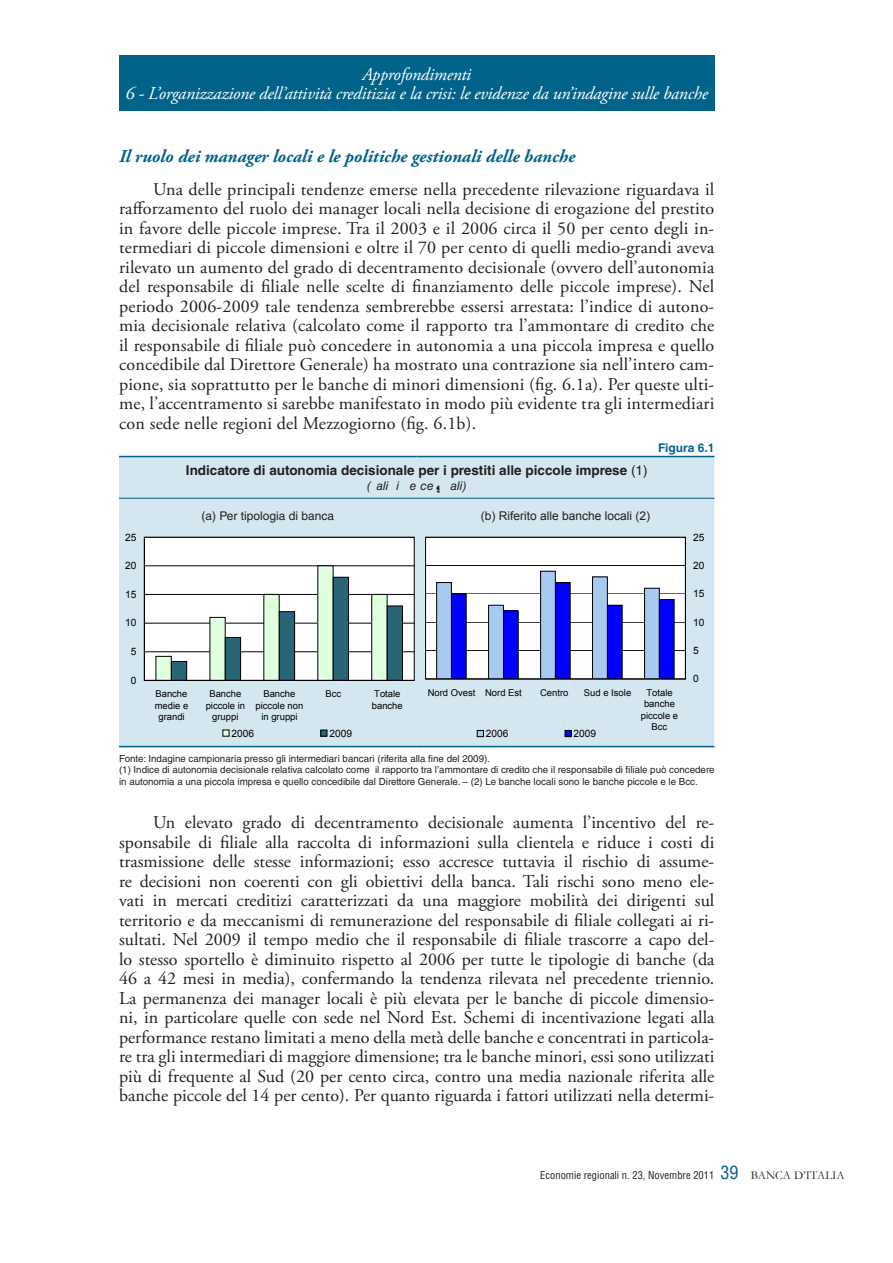
<style>
.page{position:relative;width:893px;height:1263px;background:#fff}
.page>*{position:absolute;margin:0;border:0;box-sizing:border-box;transform-origin:0 0}
.t1{font:18px/19.5px "Adobe Garamond Pro";color:#231f20;text-align:justify}
.t2{font:italic 18px/19.5px "Adobe Garamond Pro";letter-spacing:-.015em;color:#fff;text-align:center}
.t3{font:italic 700 18px "Adobe Garamond Pro";color:#00638a}
.t4{font:700 13.5px "Helvetica LT Std";color:#231f20}
.t5{font:12px "Arial";color:#231f20}
.t6{font:12px "Helvetica LT Std";color:#231f20}
.t7{font:italic 12px "Helvetica LT Std";color:#231f20}
.t8{font:700 12px "Helvetica LT Std";color:#00638a}
.t9{font:condensed 10.5px "Helvetica LT Std";color:#231f20}
.t10{font:10.2px "Arial";color:#000}
.t11{font:9.75px/11.2px "Helvetica LT Std";color:#231f20}
.t12{font:9.45px/11.6px "Arial";color:#000;text-align:center}
.s1{font-weight:400}
.s2{font-size:18px;color:#00638a}
.s3{font-family:"Garamond";font-stretch:normal;font-size:12px}
</style>
<div class="page">
<div style="left:119px;top:55px;width:595px;height:56px;background:#00638a"></div>
<div style="left:119px;top:457px;width:595px;height:289px;background:#d4e6ef"></div>
<hr style="left:119px;top:498px;width:298px;height:1px;background:#005c81">
<hr style="left:417px;top:498px;width:297px;height:1px;background:#005c81">
<hr style="left:119px;top:456px;width:298px;height:1px;background:#00638a">
<hr style="left:417px;top:456px;width:297px;height:1px;background:#00638a">
<hr style="left:119px;top:746px;width:298px;height:1px;background:#00638a">
<hr style="left:417px;top:746px;width:297px;height:1px;background:#00638a">
<div style="left:426px;top:537px;width:259px;height:142px;background:#fff"></div>
<hr style="left:426px;top:651px;width:259px;height:1px;background:#000">
<hr style="left:426px;top:622px;width:259px;height:1px;background:#000">
<hr style="left:426px;top:594px;width:259px;height:1px;background:#000">
<hr style="left:426px;top:565px;width:259px;height:1px;background:#000">
<div style="left:425px;top:537px;width:260px;height:142px;border:1px solid #000"></div>
<div style="left:437px;top:582px;width:14px;height:97px;background:#a6caf0"></div>
<div style="left:436px;top:582px;width:16px;height:97px;border:1px solid #000"></div>
<div style="left:489px;top:605px;width:14px;height:74px;background:#a6caf0"></div>
<div style="left:488px;top:605px;width:16px;height:74px;border:1px solid #000"></div>
<div style="left:541px;top:571px;width:14px;height:108px;background:#a6caf0"></div>
<div style="left:540px;top:571px;width:16px;height:108px;border:1px solid #000"></div>
<div style="left:592px;top:577px;width:15px;height:102px;background:#a6caf0"></div>
<div style="left:592px;top:576px;width:16px;height:103px;border:1px solid #000"></div>
<div style="left:645px;top:588px;width:14px;height:91px;background:#a6caf0"></div>
<div style="left:644px;top:588px;width:16px;height:91px;border:1px solid #000"></div>
<div style="left:451px;top:594px;width:15px;height:85px;background:#00f"></div>
<div style="left:451px;top:594px;width:16px;height:85px;border:1px solid #000"></div>
<div style="left:503px;top:611px;width:15px;height:68px;background:#00f"></div>
<div style="left:503px;top:611px;width:16px;height:68px;border:1px solid #000"></div>
<div style="left:555px;top:582px;width:15px;height:97px;background:#00f"></div>
<div style="left:555px;top:582px;width:15px;height:97px;border:1px solid #000"></div>
<div style="left:607px;top:605px;width:15px;height:74px;background:#00f"></div>
<div style="left:607px;top:605px;width:15px;height:74px;border:1px solid #000"></div>
<div style="left:659px;top:599px;width:15px;height:80px;background:#00f"></div>
<div style="left:659px;top:599px;width:15px;height:80px;border:1px solid #000"></div>
<hr style="left:426px;top:679px;width:259px;height:1px;background:#000">
<hr style="left:685px;top:537px;width:1px;height:142px;background:#000">
<div style="left:477px;top:730px;width:6px;height:7px;background:#a6caf0"></div>
<div style="left:477px;top:730px;width:7px;height:7px;border:1px solid #000"></div>
<div style="left:565px;top:730px;width:6px;height:7px;background:#00f"></div>
<div style="left:565px;top:730px;width:6px;height:7px;border:1px solid #000"></div>
<svg style="left:144px;top:537px;width:270px;height:143px"></svg>
<svg style="left:223px;top:730px;width:6px;height:6px"></svg>
<div style="left:320px;top:730px;width:7px;height:6px;border:1px solid #000"></div>
<p class="t2" style="left:125px;top:65px;width:584px">Approfondimenti<br>6 - L’organizzazione dell’attività creditizia e la crisi: le evidenze da un’indagine sulle banche</p>
<p class="t3" style="left:119px;top:146px;width:458px">Il ruolo dei manager locali e le politiche gestionali delle banche</p>
<p class="t1" style="left:119px;top:180px;width:597px;text-indent:34px">Una delle principali tendenze emerse nella precedente rilevazione riguardava il rafforzamento del ruolo dei manager locali nella decisione di erogazione del prestito in favore delle piccole imprese. Tra il 2003 e il 2006 circa il 50 per cento degli in&shy;termediari di piccole dimensioni e oltre il 70 per cento di quelli medio-grandi aveva rilevato un aumento del grado di decentramento decisionale (ovvero dell’autonomia del responsabile di filiale nelle scelte di finanziamento delle piccole imprese). Nel periodo 2006-2009 tale tendenza sembrerebbe essersi arrestata: l’indice di autono&shy;mia decisionale relativa (calcolato come il rapporto tra l’ammontare di credito che il responsabile di filiale può concedere in autonomia a una piccola impresa e quello concedibile dal Direttore Generale) ha mostrato una contrazione sia nell’intero cam&shy;pione, sia soprattutto per le banche di minori dimensioni (fig. 6.1a). Per queste ulti&shy;me, l’accentramento si sarebbe manifestato in modo più evidente tra gli intermediari con sede nelle regioni del Mezzogiorno (fig. 6.1b).</p>
<p class="t8" style="left:658px;top:441px;width:58px">Figura 6.1</p>
<p class="t4" style="left:186px;top:462px;width:463px">Indicatore di autonomia decisionale per i prestiti alle piccole imprese <span class="s1">(1)</span></p>
<p class="t7" style="left:367px;top:478px;width:101px">(valori percentuali)</p>
<p class="t6" style="left:201px;top:508px;width:134px">(a) Per tipologia di banca</p>
<p class="t5" style="left:481px;top:508px;width:171px">(b) Riferito alle banche locali (2)</p>
<p class="t10" style="left:125px;top:530px;width:13px">25</p>
<p class="t10" style="left:693px;top:530px;width:13px">25</p>
<p class="t10" style="left:125px;top:559px;width:13px">20</p>
<p class="t10" style="left:693px;top:559px;width:13px">20</p>
<p class="t10" style="left:125px;top:587px;width:13px">15</p>
<p class="t10" style="left:693px;top:587px;width:13px">15</p>
<p class="t10" style="left:125px;top:616px;width:13px">10</p>
<p class="t10" style="left:693px;top:615px;width:13px">10</p>
<p class="t10" style="left:131px;top:645px;width:7px">5</p>
<p class="t10" style="left:693px;top:644px;width:7px">5</p>
<p class="t10" style="left:131px;top:673px;width:7px">0</p>
<p class="t10" style="left:693px;top:672px;width:7px">0</p>
<p class="t12" style="left:428px;top:687px;width:96px">Nord Ovest Nord Est</p>
<p class="t12" style="left:540px;top:687px;width:30px">Centro</p>
<p class="t12" style="left:584px;top:687px;width:49px">Sud e Isole</p>
<p class="t12" style="left:641px;top:687px;width:39px">Totale banche piccole e<br>Bcc</p>
<p class="t12" style="left:155px;top:688px;width:35px">Banche medie e grandi</p>
<p class="t12" style="left:206px;top:688px;width:41px">Banche piccole in gruppi</p>
<p class="t12" style="left:256px;top:688px;width:49px">Banche piccole non in gruppi</p>
<p class="t12" style="left:325px;top:688px;width:17px">Bcc</p>
<p class="t12" style="left:372px;top:688px;width:32px;text-align:left">Totale banche</p>
<p class="t10" style="left:231px;top:726px;width:24px">2006</p>
<p class="t10" style="left:329px;top:726px;width:24px">2009</p>
<p class="t11" style="left:119px;top:753px;width:597px">Fonte: Indagine campionaria presso gli intermediari bancari (riferita alla fine del 2009).<br>(1) Indice di autonomia decisionale relativa calcolato come il rapporto tra l’ammontare di credito che il responsabile di filiale può concedere in autonomia a una piccola impresa e quello concedibile dal Direttore Generale. – (2) Le banche locali sono le banche piccole e le Bcc.</p>
<p class="t1" style="left:119px;top:813px;width:597px;text-indent:34px">Un elevato grado di decentramento decisionale aumenta l’incentivo del re&shy;sponsabile di filiale alla raccolta di informazioni sulla clientela e riduce i costi di trasmissione delle stesse informazioni; esso accresce tuttavia il rischio di assume&shy;re decisioni non coerenti con gli obiettivi della banca. Tali rischi sono meno ele&shy;vati in mercati creditizi caratterizzati da una maggiore mobilità dei dirigenti sul territorio e da meccanismi di remunerazione del responsabile di filiale collegati ai ri&shy;sultati. Nel 2009 il tempo medio che il responsabile di filiale trascorre a capo del&shy;lo stesso sportello è diminuito rispetto al 2006 per tutte le tipologie di banche (da 46 a 42 mesi in media), confermando la tendenza rilevata nel precedente triennio.<br>La permanenza dei manager locali è più elevata per le banche di piccole dimensio&shy;ni, in particolare quelle con sede nel Nord Est. Schemi di incentivazione legati alla performance restano limitati a meno della metà delle banche e concentrati in particola&shy;re tra gli intermediari di maggiore dimensione; tra le banche minori, essi sono utilizzati più di frequente al Sud (20 per cento circa, contro una media nazionale riferita alle banche piccole del 14 per cento). Per quanto riguarda i fattori utilizzati nella determi-</p>
<p class="t10" style="left:486px;top:727px;width:24px">2006</p>
<p class="t10" style="left:574px;top:727px;width:24px">2009</p>
<p class="t9" style="left:540px;top:1168px;width:306px">Economie regionali n. 23, Novembre 2011 <span class="s2">39</span> <span class="s3">BANCA D’ITALIA</span></p>
</div>
